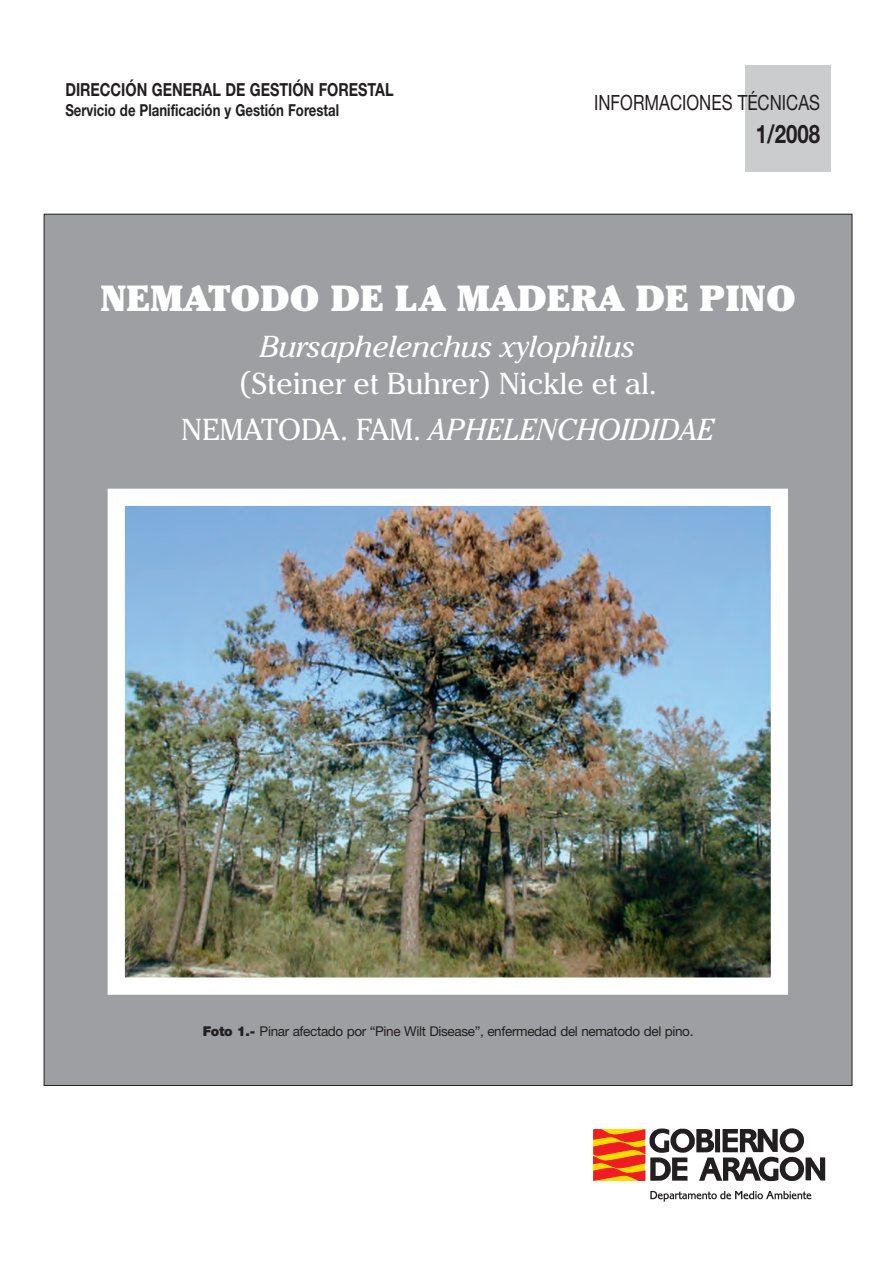
<style>
.page{position:relative;width:893px;height:1264px;background:#fff}
.page>*{position:absolute;margin:0;border:0;box-sizing:border-box;transform-origin:0 0}
.t1{font:900 36px "Cheltenham IT Cby BT";color:#fff}
.t2{font:30px/46px "Cheltenham IT Cby BT";color:#fff;text-align:center}
.t3{font:italic 30px "Cheltenham IT Cby BT";color:#fff}
.t4{font:700 25.5px "Helvetica Neue";color:#231f20;scale:.8 1}
.t5{font:21px "Helvetica Neue";color:#231f20;scale:.8 1}
.t6{font:700 18px "Helvetica Neue";color:#231f20;scale:.8 1}
.t7{font:700 16.5px "Helvetica Neue";color:#231f20;scale:.8 1}
.t8{font:13.5px "Helvetica Neue";letter-spacing:-.025em;color:#231f20}
.s1{font-style:italic}
.s2{font-weight:900}
</style>
<div class="page">
<div style="left:746px;top:65px;width:85px;height:106px;background:#cbccce"></div>
<div style="left:44px;top:214px;width:808px;height:871px;background:#9d9fa2"></div>
<img style="left:126px;top:507px;width:644px;height:470px">
<div style="left:108px;top:489px;width:680px;height:506px;border:17px solid #fff"></div>
<svg style="left:594px;top:1128px;width:231px;height:53px"></svg>
<svg style="left:650px;top:1191px;width:161px;height:11px"></svg>
<h3 class="t6" style="left:65px;top:79px;width:412px">DIRECCIÓN GENERAL DE GESTIÓN FORESTAL</h3>
<p class="t7" style="left:65px;top:100px;width:344px">Servicio de Planificación y Gestión Forestal</p>
<h3 class="t5" style="left:594px;top:90px;width:284px">INFORMACIONES TÉCNICAS</h3>
<h3 class="t4" style="left:756px;top:118px;width:82px">1/2008</h3>
<h1 class="t1" style="left:100px;top:276px;width:697px">NEMATODO DE LA MADERA DE PINO</h1>
<h2 class="t3" style="left:260px;top:328px;width:377px">Bursaphelenchus xylophilus</h2>
<h2 class="t2" style="left:181px;top:360px;width:536px">(Steiner et Buhrer) Nickle et al.<br>NEMATODA. FAM. <span class="s1">APHELENCHOIDIDAE</span></h2>
<p class="t8" style="left:203px;top:1023px;width:492px"><span class="s2">Foto 1.-</span> Pinar afectado por “Pine Wilt Disease”, enfermedad del nematodo del pino.</p>
</div>
